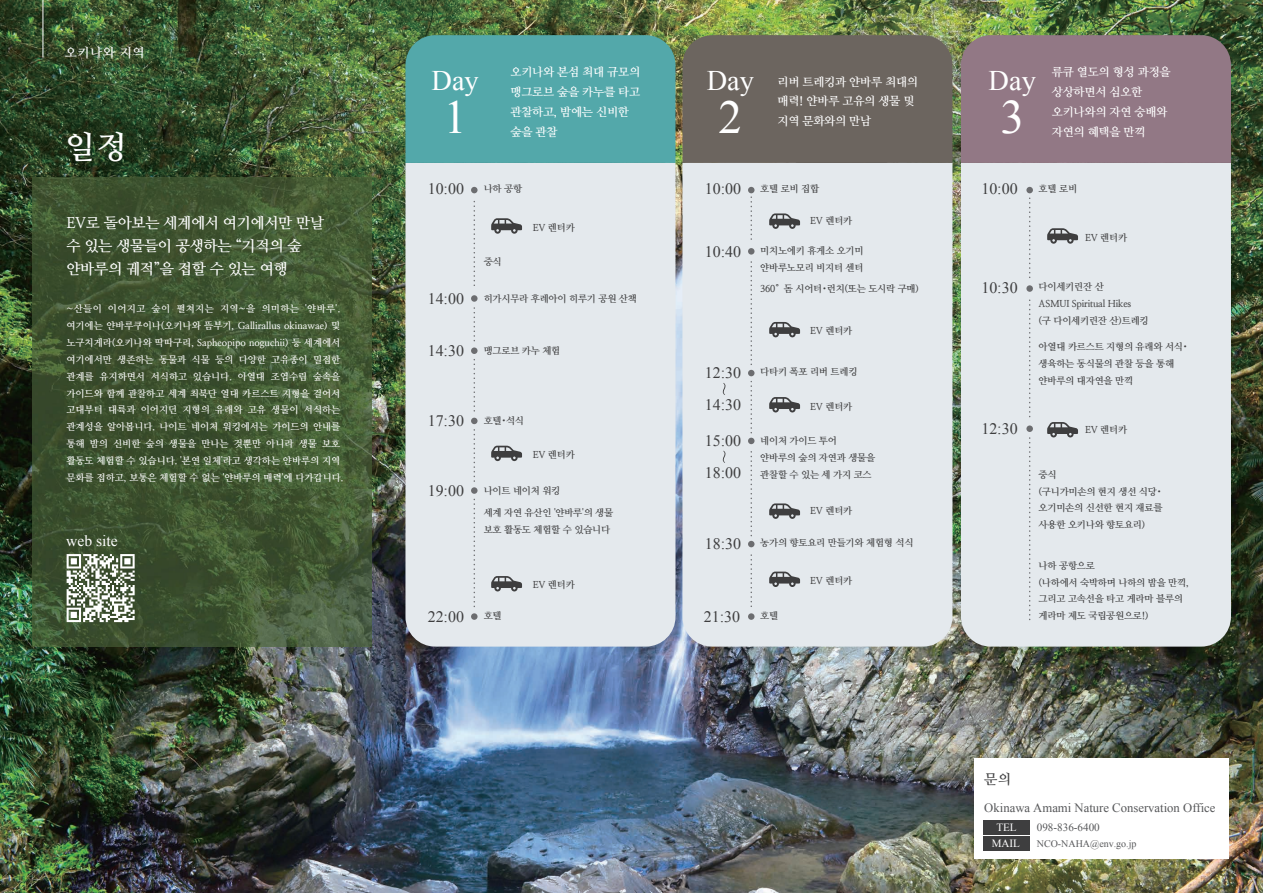
<style>
.page{position:relative;width:1263px;height:893px;background:#fff}
.page>*{position:absolute;margin:0;border:0;box-sizing:border-box;transform-origin:0 0}
.t1{font:47.85px "Times New Roman";color:#fff}
.t2{font:47.25px "Times New Roman";color:#fff}
.t3{font:700 31.8px "Nanum Myeongjo";color:#fff}
.t4{font:28.35px "Times New Roman";color:#fff}
.t5{font:15.9px "Times New Roman";color:#3e3e3f}
.t6{font:15.6px "Times New Roman";color:#fff}
.t7{font:700 14.85px/23px "Nanum Myeongjo";letter-spacing:-.02em;color:#fff}
.t8{font:700 13.8px "Nanum Myeongjo";color:#3e3e3f}
.t9{font:12.75px "Times New Roman";color:#57585a}
.t10{font:700 12.75px "Nanum Myeongjo";letter-spacing:.04em;color:#fff}
.t11{font:700 11.7px/20px "Nanum Myeongjo";letter-spacing:-.02em;color:#fff}
.t12{font:11.1px "Times New Roman";color:#57585a}
.t13{font:11.1px/16.4px "Times New Roman";color:#fff;text-align:center}
.t14{font:10.05px "Times New Roman";color:#57585a}
.t15{font:700 9.6px/17px "Nanum Myeongjo";letter-spacing:-.02em;color:#3e3e3f}
.t16{font:700 9.6px/17px "Nanum Myeongjo";color:#fff}
.s1{font-family:"Koz Go Pr 6 N";font-weight:400}
</style>
<div class="page">
<img style="left:0;top:0;width:1263px;height:893px">
<div style="left:405px;top:163px;width:270px;height:484px;background:#e4e9ed"></div>
<div style="left:405px;top:35px;width:270px;height:128px;background:#53a8aa"></div>
<img style="left:32px;top:177px;width:340px;height:470px">
<div style="left:682px;top:163px;width:270px;height:484px;background:#e4e9ed"></div>
<div style="left:682px;top:35px;width:270px;height:128px;background:#6c655f"></div>
<hr style="left:43px;top:0;width:1px;height:57px;background:#fff">
<div style="left:961px;top:163px;width:270px;height:484px;background:#e4e9ed"></div>
<div style="left:961px;top:35px;width:270px;height:128px;background:#927885"></div>
<svg style="left:491px;top:218px;width:31px;height:16px"></svg>
<svg style="left:491px;top:446px;width:31px;height:15px"></svg>
<svg style="left:491px;top:576px;width:31px;height:15px"></svg>
<svg style="left:471px;top:187px;width:6px;height:6px"></svg>
<div style="left:471px;top:295px;width:6px;height:7px;background:#6c6d70;border-radius:50%"></div>
<div style="left:471px;top:613px;width:6px;height:7px;background:#6c6d70;border-radius:50%"></div>
<svg style="left:473px;top:201px;width:2px;height:88px"></svg>
<svg style="left:473px;top:308px;width:2px;height:34px"></svg>
<svg style="left:473px;top:430px;width:2px;height:53px"></svg>
<svg style="left:473px;top:499px;width:2px;height:110px"></svg>
<div style="left:1026px;top:187px;width:7px;height:6px;background:#6c6d70;border-radius:50%"></div>
<div style="left:1026px;top:285px;width:7px;height:7px;background:#6c6d70;border-radius:50%"></div>
<svg style="left:1029px;top:438px;width:1px;height:184px"></svg>
<svg style="left:1029px;top:198px;width:1px;height:82px"></svg>
<svg style="left:1029px;top:300px;width:1px;height:118px"></svg>
<div style="left:748px;top:248px;width:6px;height:7px;background:#6c6d70;border-radius:50%"></div>
<div style="left:748px;top:613px;width:6px;height:7px;background:#6c6d70;border-radius:50%"></div>
<svg style="left:748px;top:187px;width:6px;height:52px"></svg>
<svg style="left:750px;top:260px;width:2px;height:104px"></svg>
<svg style="left:748px;top:370px;width:6px;height:6px"></svg>
<svg style="left:769px;top:213px;width:31px;height:16px"></svg>
<svg style="left:769px;top:397px;width:31px;height:15px"></svg>
<svg style="left:769px;top:322px;width:31px;height:15px"></svg>
<svg style="left:769px;top:503px;width:31px;height:16px"></svg>
<svg style="left:769px;top:572px;width:31px;height:15px"></svg>
<svg style="left:1047px;top:228px;width:31px;height:16px"></svg>
<svg style="left:1047px;top:422px;width:31px;height:15px"></svg>
<div style="left:471px;top:347px;width:6px;height:7px;background:#6c6d70;border-radius:50%"></div>
<div style="left:1026px;top:425px;width:7px;height:7px;background:#6c6d70;border-radius:50%"></div>
<svg style="left:723px;top:383px;width:2px;height:12px"></svg>
<svg style="left:748px;top:382px;width:6px;height:224px"></svg>
<svg style="left:723px;top:451px;width:2px;height:12px"></svg>
<svg style="left:471px;top:360px;width:6px;height:64px"></svg>
<div style="left:471px;top:487px;width:6px;height:7px;background:#6c6d70;border-radius:50%"></div>
<div style="left:974px;top:759px;width:255px;height:100px;background:#fff"></div>
<div style="left:983px;top:820px;width:46px;height:14px;background:#3e3e3f"></div>
<div style="left:983px;top:836px;width:46px;height:14px;background:#3e3e3f"></div>
<svg style="left:67px;top:554px;width:68px;height:68px"></svg>
<h3 class="t10" style="left:65px;top:45px;width:81px">오키나와 지역</h3>
<h3 class="t3" style="left:65px;top:128px;width:63px">일정</h3>
<h3 class="t7" style="left:66px;top:211px;width:259px">EV로 돌아보는 세계에서 여기에서만 만날 수 있는 생물들이 공생하는 “기적의 숲 얀바루의 궤적”을 접할 수 있는 여행</h3>
<p class="t16" style="left:66px;top:300px;width:278px">~산들이 이어지고 숲이 펼쳐지는 지역~을 의미하는 '얀바루'. 여기에는 얀바루쿠이나(오키나와 뜸부기, Gallirallus okinawae) 및 노구치게라(오키나와 딱따구리, Sapheopipo noguchii) 등 세계에서 여기에서만 생존하는 동물과 식물 등의 다양한 고유종이 밀접한 관계를 유지하면서 서식하고 있습니다. 아열대 조엽수림 숲속을 가이드와 함께 관찰하고 세계 최북단 열대 카르스트 지형을 걸어서 고대부터 대륙과 이어지던 지형의 유래와 고유 생물이 서식하는 관계성을 알아봅니다. 나이트 네이처 워킹에서는 가이드의 안내를 통해 밤의 신비한 숲의 생물을 만나는 것뿐만 아니라 생물 보호 활동도 체험할 수 있습니다. '본연 일체'라고 생각하는 얀바루의 지역 문화를 접하고, 보통은 체험할 수 없는 '얀바루의 매력'에 다가갑니다.</p>
<h3 class="t6" style="left:66px;top:530px;width:53px">web site</h3>
<h3 class="t4" style="left:431px;top:61px;width:49px">Day</h3>
<h2 class="t2" style="left:443px;top:86px;width:25px">1</h2>
<p class="t11" style="left:510px;top:62px;width:131px">오키나와 본섬 최대 규모의 맹그로브 숲을 카누를 타고 관찰하고, 밤에는 신비한 숲을 관찰</p>
<p class="t11" style="left:777px;top:71px;width:142px">리버 트레킹과 얀바루 최대의 매력! 얀바루 고유의 생물 및 지역 문화와의 만남</p>
<p class="t11" style="left:1052px;top:62px;width:120px">류큐 열도의 형성 과정을 상상하면서 심오한 오키나와의 자연 숭배와 자연의 혜택을 만끽</p>
<h3 class="t4" style="left:707px;top:61px;width:49px">Day</h3>
<h2 class="t2" style="left:719px;top:86px;width:25px">2</h2>
<h3 class="t4" style="left:989px;top:61px;width:49px">Day</h3>
<h1 class="t1" style="left:1000px;top:85px;width:25px">3</h1>
<h3 class="t5" style="left:428px;top:178px;width:38px">10:00</h3>
<p class="t15" style="left:484px;top:180px;width:40px">나하 공항</p>
<p class="t15" style="left:533px;top:219px;width:44px">EV 렌터카</p>
<h3 class="t5" style="left:705px;top:178px;width:38px">10:00</h3>
<p class="t15" style="left:760px;top:180px;width:60px">호텔 로비 집합</p>
<p class="t15" style="left:810px;top:212px;width:44px">EV 렌터카</p>
<h3 class="t5" style="left:981px;top:178px;width:38px">10:00</h3>
<p class="t15" style="left:1038px;top:180px;width:40px">호텔 로비</p>
<p class="t15" style="left:1085px;top:229px;width:44px">EV 렌터카</p>
<h3 class="t5" style="left:428px;top:287px;width:38px">14:00</h3>
<h3 class="t5" style="left:428px;top:340px;width:38px">14:30</h3>
<p class="t15" style="left:484px;top:253px;width:19px">중식</p>
<p class="t15" style="left:484px;top:290px;width:155px">히가시무라 후레아이 히루기 공원 산책</p>
<p class="t15" style="left:484px;top:342px;width:78px">맹그로브 카누 체험</p>
<h3 class="t5" style="left:705px;top:241px;width:38px">10:40</h3>
<h3 class="t5" style="left:705px;top:362px;width:38px">12:30</h3>
<p class="t15" style="left:760px;top:242px;width:105px">미치노에키 휴게소 오기미 얀바루노모리 비지터 센터</p>
<p class="t15" style="left:760px;top:280px;width:160px">360°돔 시어터<span class="s1">・</span>런치(또는 도시락 구매)</p>
<p class="t15" style="left:810px;top:322px;width:44px">EV 렌터카</p>
<p class="t15" style="left:760px;top:363px;width:99px">다타키 폭포 리버 트레킹</p>
<h3 class="t5" style="left:981px;top:277px;width:38px">10:30</h3>
<p class="t15" style="left:1038px;top:278px;width:112px">다이세키린잔 산<br>ASMUI Spiritual Hikes<br>(구 다이세키린잔 산)트레킹</p>
<p class="t15" style="left:1038px;top:338px;width:153px">아열대 카르스트 지형의 유래와 서식<span class="s1">・</span>생육하는 동식물의 관찰 등을 통해 얀바루의 대자연을 만끽</p>
<h3 class="t5" style="left:705px;top:394px;width:38px">14:30</h3>
<p class="t15" style="left:810px;top:398px;width:44px">EV 렌터카</p>
<h3 class="t5" style="left:428px;top:410px;width:38px">17:30</h3>
<p class="t15" style="left:484px;top:412px;width:42px">호텔<span class="s1">・</span>석식</p>
<p class="t15" style="left:533px;top:446px;width:44px">EV 렌터카</p>
<h3 class="t5" style="left:428px;top:480px;width:38px">19:00</h3>
<p class="t15" style="left:484px;top:482px;width:78px">나이트 네이처 워킹</p>
<p class="t15" style="left:484px;top:504px;width:131px">세계 자연 유산인 '얀바루'의 생물 보호 활동도 체험할 수 있습니다</p>
<p class="t15" style="left:533px;top:576px;width:44px">EV 렌터카</p>
<h3 class="t5" style="left:428px;top:606px;width:38px">22:00</h3>
<p class="t15" style="left:484px;top:607px;width:19px">호텔</p>
<h3 class="t5" style="left:705px;top:430px;width:38px">15:00</h3>
<h3 class="t5" style="left:705px;top:462px;width:38px">18:00</h3>
<p class="t15" style="left:760px;top:432px;width:116px">네이처 가이드 투어<br>얀바루의 숲의 자연과 생물을 관찰할 수 있는 세 가지 코스</p>
<p class="t15" style="left:810px;top:502px;width:44px">EV 렌터카</p>
<h3 class="t5" style="left:705px;top:533px;width:38px">18:30</h3>
<p class="t15" style="left:760px;top:534px;width:155px">농가의 향토요리 만들기와 체험형 석식</p>
<p class="t15" style="left:810px;top:572px;width:44px">EV 렌터카</p>
<h3 class="t5" style="left:704px;top:606px;width:38px">21:30</h3>
<p class="t15" style="left:760px;top:607px;width:19px">호텔</p>
<h3 class="t5" style="left:981px;top:418px;width:38px">12:30</h3>
<p class="t15" style="left:1085px;top:421px;width:44px">EV 렌터카</p>
<p class="t15" style="left:1038px;top:466px;width:127px">중식<br>(구니가미손의 현지 생선 식당<span class="s1">・</span>오기미손의 신선한 현지 재료를 사용한 오키나와 향토요리)</p>
<p class="t15" style="left:1038px;top:557px;width:152px">나하 공항으로<br>(나하에서 숙박하며 나하의 밤을 만끽, 그리고 고속선을 타고 게라마 블루의 게라마 제도 국립공원으로!)</p>
<h3 class="t8" style="left:984px;top:770px;width:28px">문의</h3>
<h3 class="t9" style="left:984px;top:799px;width:233px">Okinawa Amami Nature Conservation Office</h3>
<p class="t12" style="left:1037px;top:820px;width:64px">098-836-6400</p>
<p class="t13" style="left:992px;top:819px;width:30px">TEL<br>MAIL</p>
<p class="t14" style="left:1037px;top:837px;width:101px">NCO-NAHA@env.go.jp</p>
</div>
